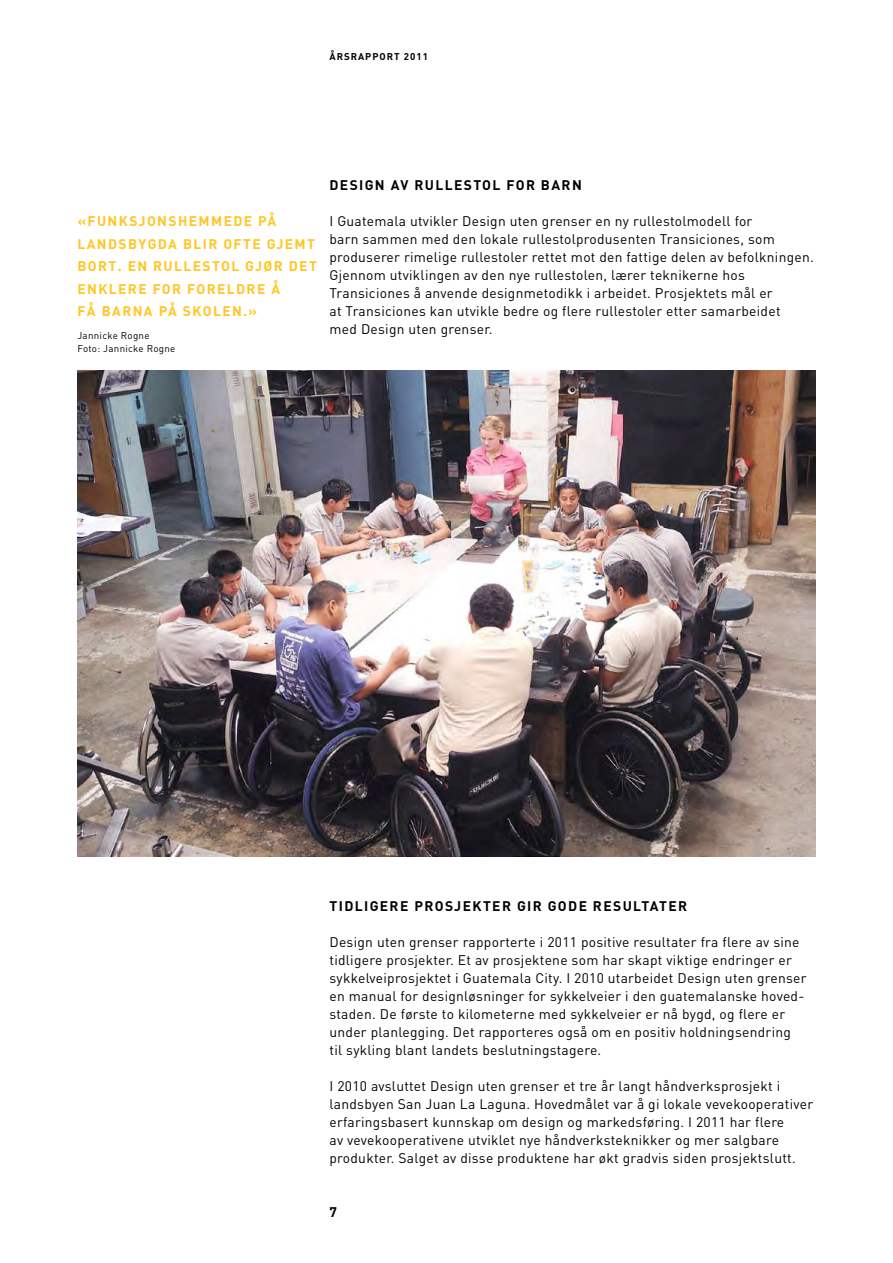
<style>
.page{position:relative;width:893px;height:1263px;background:#fff}
.page>*{position:absolute;margin:0;border:0;box-sizing:border-box;transform-origin:0 0}
.t1{font:13.8px/18px "DIN";letter-spacing:.02em;color:#000}
.t2{font:700 13.8px/22.5px "DIN";letter-spacing:.1em;color:#ffc625}
.t3{font:700 13.8px "DIN";letter-spacing:.1em;color:#000}
.t4{font:9.75px/13.5px "DIN";letter-spacing:.03em;color:#000}
.t5{font:700 9.75px "DIN";letter-spacing:.1em;color:#000}
</style>
<div class="page">
<img style="left:77px;top:370px;width:738px;height:486px">
<p class="t5" style="left:329px;top:50px;width:100px">ÅRSRAPPORT 2011</p>
<p class="t3" style="left:140px;top:176px;width:41px">D</p>
<p class="t3" style="left:340px;top:176px;width:243px">ESI GN AV RULLESTOL FOR BARN</p>
<p class="t1" style="left:329px;top:212px;width:486px">I Guatemala utvikler Design uten grenser en ny rullestolmodell for<br>barn sammen med den lokale rullestolprodusenten Transiciones, som produserer rimelige rullestoler rettet mot den fattige delen av befolkningen.<br>Gjennom utviklingen av den nye rullestolen, lærer teknikerne hos Transiciones å anvende designmetodikk i arbeidet. Prosjektets mål er<br>at Transiciones kan utvikle bedre og flere rullestoler etter samarbeidet<br>med Design uten grenser.</p>
<p class="t2" style="left:77px;top:210px;width:241px">«FUNKSJONSHEMMEDE PÅ<br>LANDSBYGDA BLI R OFTE GJEMT<br>BORT. EN RULLESTOL GJØR DET<br>ENKLERE FOR FORELDRE Å<br>FÅ BARNA PÅ SKOLEN.»</p>
<p class="t4" style="left:77px;top:328px;width:100px">Jannicke Rogne<br>Foto: Jannicke Rogne</p>
<p class="t3" style="left:203px;top:896px;width:25px">TI</p>
<p class="t3" style="left:344px;top:896px;width:344px">DLIGERE PROSJEKTER GI R GODE RESULTATER</p>
<p class="t1" style="left:329px;top:932px;width:479px">Design uten grenser rapporterte i 2011 positive resultater fra flere av sine tidligere prosjekter. Et av prosjektene som har skapt viktige endringer er sykkelveiprosjektet i Guatemala City. I 2010 utarbeidet Design uten grenser en manual for designløsninger for sykkelveier i den guatemalanske hoved&shy;staden. De første to kilometerne med sykkelveier er nå bygd, og flere er under planlegging. Det rapporteres også om en positiv holdningsendring til sykling blant landets beslutningstagere.</p>
<p class="t1" style="left:329px;top:1076px;width:485px">I 2010 avsluttet Design uten grenser et tre år langt håndverksprosjekt i landsbyen San Juan La Laguna. Hovedmålet var å gi lokale vevekooperativer erfaringsbasert kunnskap om design og markedsføring. I 2011 har flere<br>av vevekooperativene utviklet nye håndverksteknikker og mer salgbare produkter. Salget av disse produktene har økt gradvis siden prosjektslutt.</p>
<p class="t3" style="left:329px;top:1202px;width:9px">7</p>
</div>
